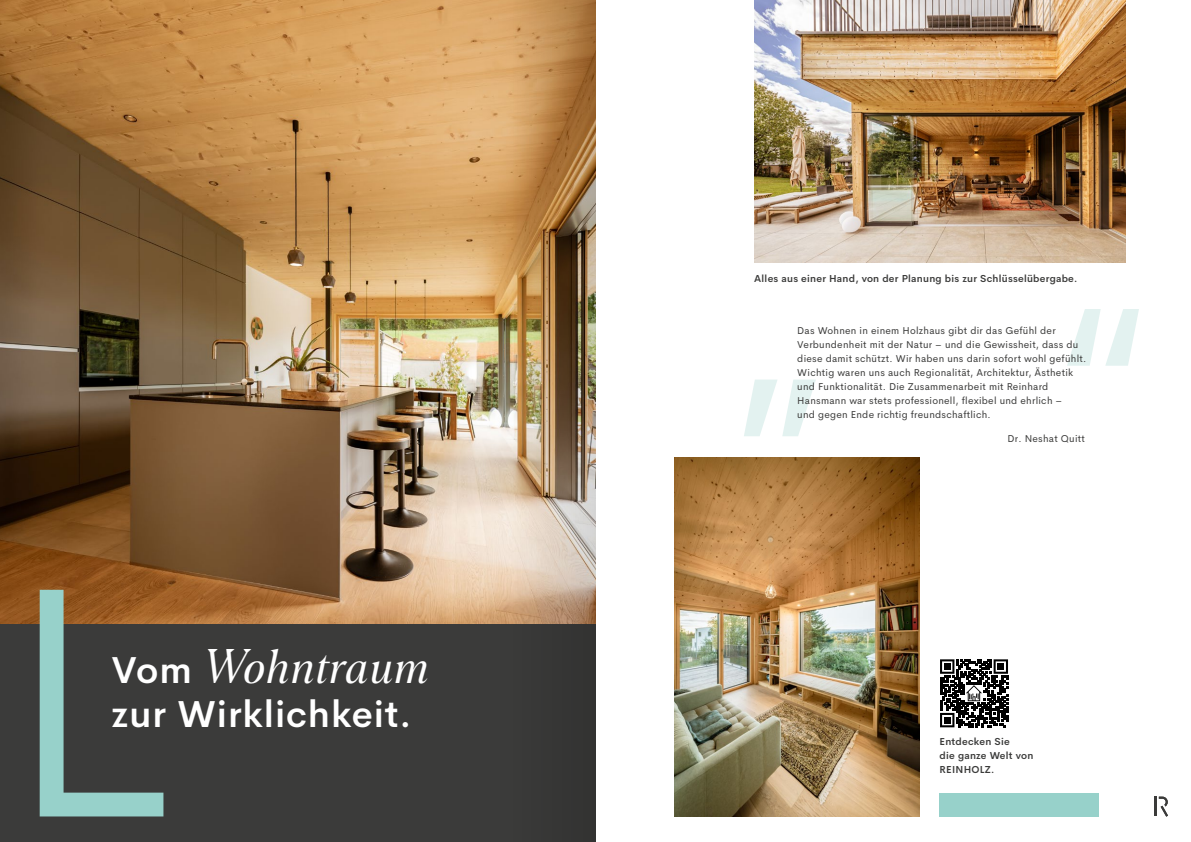
<style>
.page{position:relative;width:1191px;height:842px;background:#fff}
.page>*{position:absolute;margin:0;border:0;box-sizing:border-box;transform-origin:0 0}
.t1{font:italic 46.2px "Morion";letter-spacing:.025em;color:#fff}
.t2{font:600 37px "Cerebri Sans";letter-spacing:.025em;color:#fff}
.t3{font:10px/14px "Cerebri Sans";letter-spacing:.025em;color:#3b3b3a}
.t4{font:600 10px/14px "Cerebri Sans";letter-spacing:.025em;color:#3b3b3a}
.s1{font-family:"Cerebri Sans";font-weight:600;font-style:normal;font-size:37px}
</style>
<div class="page">
<svg style="left:1154px;top:797px;width:14px;height:20px"></svg>
<div style="left:0;top:0;width:595px;height:842px;background:#3b3b3a"></div>
<img style="left:0;top:0;width:510px;height:624px">
<img style="left:754px;top:0;width:371px;height:262px">
<img style="left:675px;top:457px;width:244px;height:359px">
<svg style="left:40px;top:590px;width:123px;height:226px"></svg>
<div style="left:939px;top:793px;width:160px;height:23px;background:#97d1ca"></div>
<svg style="left:940px;top:659px;width:68px;height:68px"></svg>
<svg style="left:1067px;top:309px;width:72px;height:57px"></svg>
<svg style="left:744px;top:380px;width:72px;height:56px"></svg>
<img style="left:510px;top:0;width:85px;height:624px">
<h1 class="t1" style="left:112px;top:640px;width:319px"><span class="s1">Vom</span> Wohntraum</h1>
<h2 class="t2" style="left:112px;top:685px;width:301px">zur Wirklichkeit.</h2>
<p class="t4" style="left:754px;top:271px;width:324px">Alles aus einer Hand, von der Planung bis zur Schlüsselübergabe.</p>
<p class="t3" style="left:797px;top:323px;width:290px">Das Wohnen in einem Holzhaus gibt dir das Gefühl der Verbundenheit mit der Natur – und die Gewissheit, dass du diese damit schützt. Wir haben uns darin sofort wohl gefühlt.<br>Wichtig waren uns auch Regionalität, Architektur, Ästhetik und Funktionalität. Die Zusammenarbeit mit Reinhard Hansmann war stets professionell, flexibel und ehrlich –<br>und gegen Ende richtig freundschaftlich.</p>
<p class="t3" style="left:1007px;top:431px;width:79px">Dr. Neshat Quitt</p>
<p class="t4" style="left:939px;top:733px;width:95px">Entdecken Sie<br>die ganze Welt von<br>REINHOLZ.</p>
</div>
